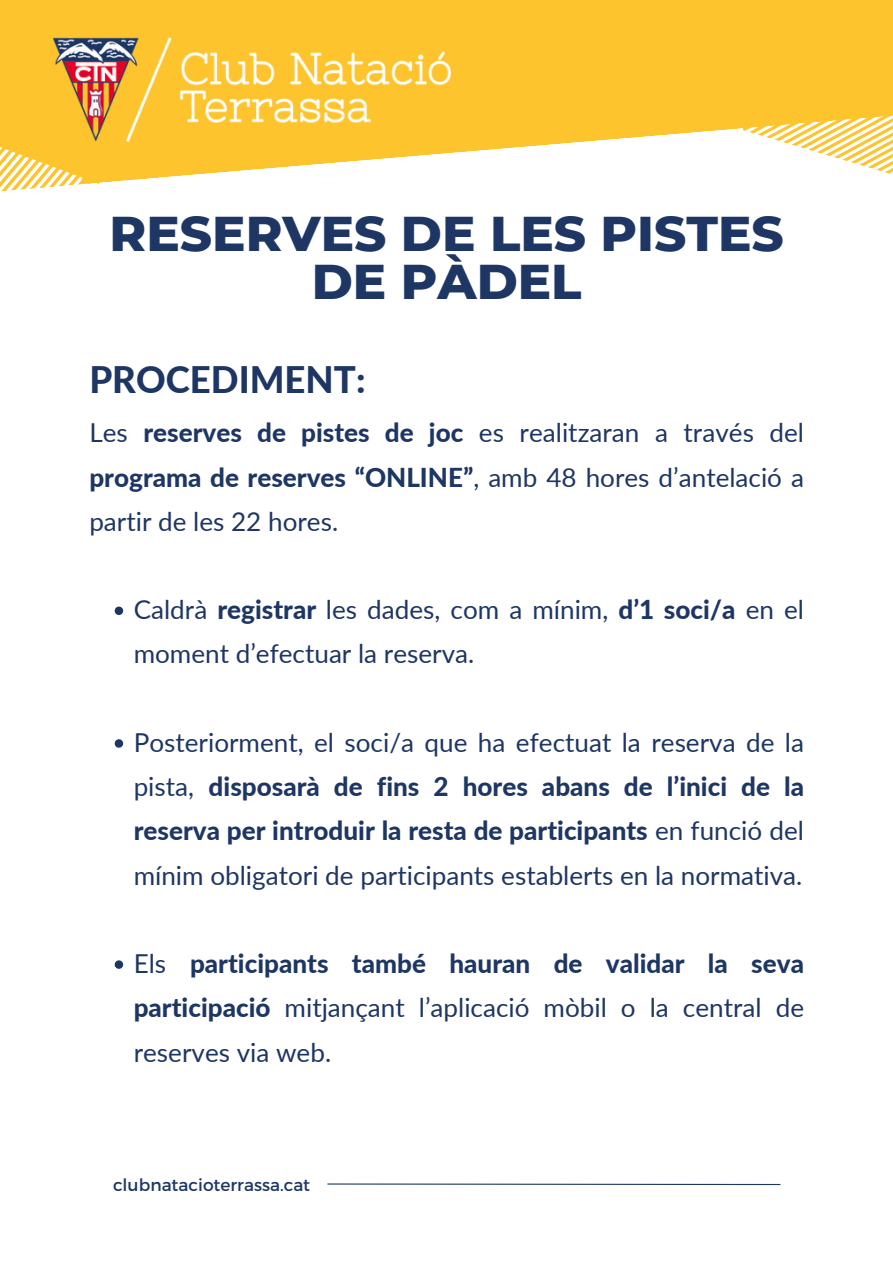
<style>
.page{position:relative;width:893px;height:1264px;background:#fff}
.page>*{position:absolute;margin:0;border:0;box-sizing:border-box;transform-origin:0 0}
.t1{font:800 49.8px/47.2px "Montserrat";color:#1e3664;text-align:center}
.t2{font:800 36.6px "Lato";color:#1e3664}
.t3{font:26.1px/44.2px "Lato";color:#1e3664;text-align:justify}
.t4{font:17.1px "Montserrat";color:#1e3664}
.s1{font-weight:800}
</style>
<div class="page">
<svg style="left:159px;top:0;width:583px;height:178px;fill:#fdc42d"></svg>
<svg style="left:742px;top:0;width:150px;height:174px"></svg>
<svg style="left:0;top:0;width:159px;height:192px;background:#fdca45"></svg>
<img style="left:53px;top:38px;width:398px;height:103px">
<svg style="left:115px;top:606px;width:8px;height:9px"></svg>
<svg style="left:115px;top:739px;width:8px;height:8px"></svg>
<svg style="left:115px;top:960px;width:8px;height:8px"></svg>
<svg style="left:327px;top:1183px;width:454px;height:2px"></svg>
<h2 class="t1" style="left:110px;top:210px;width:675px">RESERVES DE LES PISTES<br>DE PÀDEL</h2>
<p class="t2" style="left:89px;top:357px;width:278px">PROCEDIMENT:</p>
<p class="t3" style="left:89px;top:410px;width:716px">Les <span class="s1">reserves de pistes de joc</span> es realitzaran a través del <span class="s1">programa de reserves “ONLINE”</span>, amb 48 hores d’antelació a partir de les 22 hores.</p>
<p class="t3" style="left:134px;top:587px;width:672px">Caldrà <span class="s1">registrar</span> les dades, com a mínim, <span class="s1">d’1 soci/a</span> en el moment d’efectuar la reserva.</p>
<h2 class="t3" style="left:134px;top:719px;width:672px">Posteriorment, el soci/a que ha efectuat la reserva de la pista, <span class="s1">disposarà de fins 2 hores abans de l’inici de la reserva per introduir la resta de participants</span> en funció del mínim obligatori de participants establerts en la normativa.</h2>
<h2 class="t3" style="left:134px;top:940px;width:671px">Els <span class="s1">participants també hauran de validar la seva participació</span> mitjançant l’aplicació mòbil o la central de reserves via web.</h2>
<h2 class="t4" style="left:113px;top:1173px;width:199px">clubnatacioterrassa.cat</h2>
</div>
